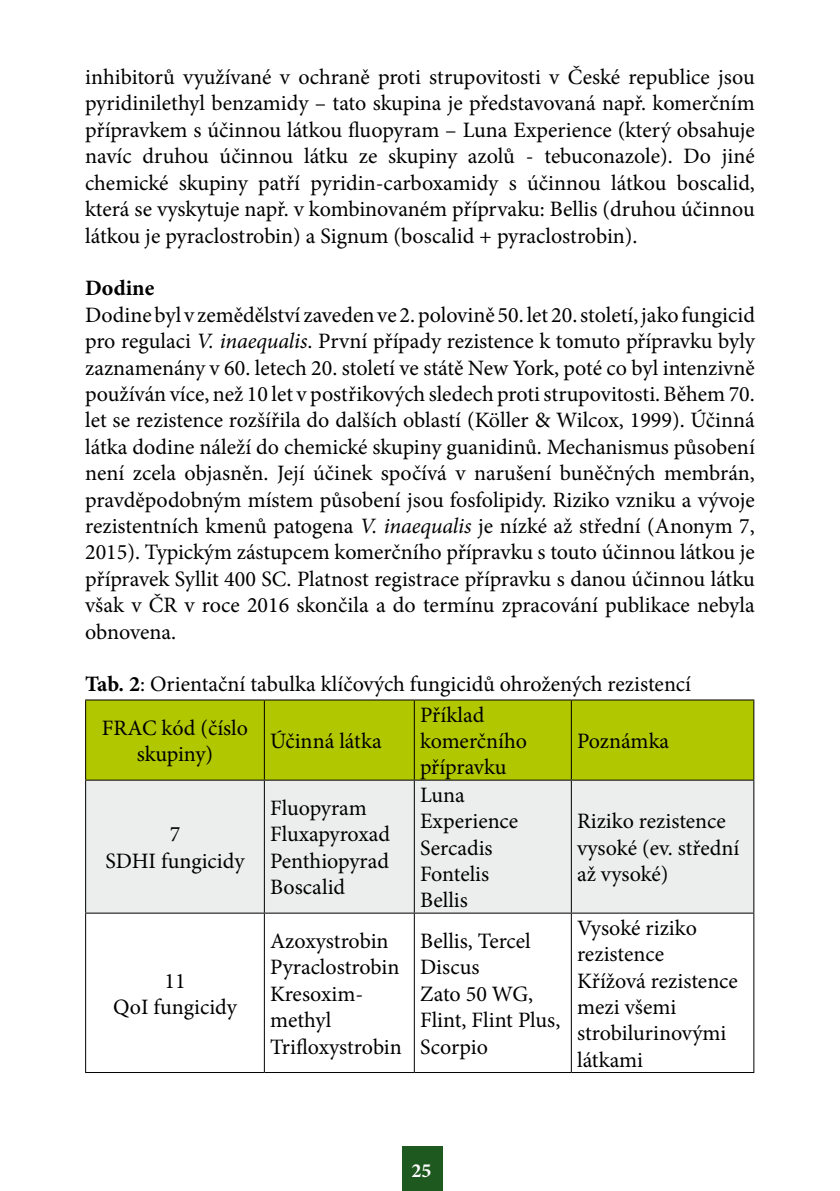
<style>
.page{position:relative;width:840px;height:1191px;background:#fff}
.page>*{position:absolute;margin:0;border:0;box-sizing:border-box;transform-origin:0 0}
.t1{font:22px/26.4px "Minion Pro";color:#000}
.t2{font:700 22px "Minion Pro";color:#000}
.t3{font:700 20px "Minion Pro";color:#fff}
.s1{font-style:italic}
.s2{font-weight:700}
</style>
<div class="page">
<div style="left:402px;top:1146px;width:40px;height:45px;background:#1e5a20"></div>
<div style="left:86px;top:700px;width:667px;height:79px;background:#b1c800"></div>
<div style="left:86px;top:780px;width:667px;height:132px;background:#eceded"></div>
<hr style="left:85px;top:699px;width:179px;height:1px;background:#000">
<hr style="left:85px;top:700px;width:1px;height:79px;background:#000">
<hr style="left:264px;top:699px;width:150px;height:1px;background:#000">
<hr style="left:264px;top:700px;width:1px;height:79px;background:#000">
<hr style="left:414px;top:699px;width:157px;height:1px;background:#000">
<hr style="left:413px;top:700px;width:1px;height:79px;background:#000">
<hr style="left:571px;top:699px;width:183px;height:1px;background:#000">
<hr style="left:570px;top:700px;width:1px;height:79px;background:#000">
<hr style="left:753px;top:700px;width:1px;height:79px;background:#000">
<hr style="left:85px;top:1072px;width:179px;height:1px;background:#000">
<hr style="left:264px;top:1072px;width:150px;height:1px;background:#000">
<hr style="left:414px;top:1072px;width:157px;height:1px;background:#000">
<hr style="left:571px;top:1072px;width:183px;height:1px;background:#000">
<hr style="left:85px;top:779px;width:179px;height:1px;background:#000">
<hr style="left:85px;top:780px;width:1px;height:132px;background:#000">
<hr style="left:264px;top:779px;width:150px;height:1px;background:#000">
<hr style="left:264px;top:780px;width:1px;height:132px;background:#000">
<hr style="left:414px;top:779px;width:157px;height:1px;background:#000">
<hr style="left:413px;top:780px;width:1px;height:132px;background:#000">
<hr style="left:571px;top:779px;width:183px;height:1px;background:#000">
<hr style="left:570px;top:780px;width:1px;height:132px;background:#000">
<hr style="left:753px;top:780px;width:1px;height:132px;background:#000">
<hr style="left:85px;top:912px;width:179px;height:1px;background:#000">
<hr style="left:85px;top:913px;width:1px;height:159px;background:#000">
<hr style="left:264px;top:912px;width:150px;height:1px;background:#000">
<hr style="left:264px;top:913px;width:1px;height:159px;background:#000">
<hr style="left:414px;top:912px;width:157px;height:1px;background:#000">
<hr style="left:413px;top:913px;width:1px;height:159px;background:#000">
<hr style="left:571px;top:912px;width:183px;height:1px;background:#000">
<hr style="left:570px;top:913px;width:1px;height:159px;background:#000">
<hr style="left:753px;top:913px;width:1px;height:159px;background:#000">
<p class="t1" style="left:85px;top:64px;width:671px;text-align:justify">inhibitorů využívané v ochraně proti strupovitosti v České republice jsou pyridinilethyl benzamidy – tato skupina je představovaná např. komerčním přípravkem s účinnou látkou fluopyram – Luna Experience (který obsahuje navíc druhou účinnou látku ze skupiny azolů - tebuconazole). Do jiné chemické skupiny patří pyridin-carboxamidy s účinnou látkou boscalid, která se vyskytuje např. v kombinovaném příprvaku: Bellis (druhou účinnou látkou je pyraclostrobin) a Signum (boscalid + pyraclostrobin).</p>
<p class="t2" style="left:85px;top:273px;width:71px">Dodine</p>
<p class="t1" style="left:85px;top:302px;width:671px;text-align:justify">Dodine byl v zemědělství zaveden ve 2. polovině 50. let 20. století, jako fungicid pro regulaci <span class="s1">V. inaequalis</span>. První případy rezistence k tomuto přípravku byly zaznamenány v 60. letech 20. století ve státě New York, poté co byl intenzivně používán více, než 10 let v postřikových sledech proti strupovitosti. Během 70. let se rezistence rozšířila do dalších oblastí (Köller &amp; Wilcox, 1999). Účinná látka dodine náleží do chemické skupiny guanidinů. Mechanismus působení není zcela objasněn. Její účinek spočívá v narušení buněčných membrán, pravděpodobným místem působení jsou fosfolipidy. Riziko vzniku a vývoje rezistentních kmenů patogena <span class="s1">V. inaequalis</span> je nízké až střední (Anonym 7, 2015). Typickým zástupcem komerčního přípravku s touto účinnou látkou je přípravek Syllit 400 SC. Platnost registrace přípravku s danou účinnou látku však v ČR v roce 2016 skončila a do termínu zpracování publikace nebyla obnovena.</p>
<p class="t1" style="left:102px;top:663px;width:590px;line-height:43.4px;text-indent:-17px"><span class="s2">Tab. 2</span>: Orientační tabulka klíčových fungicidů ohrožených rezistencí<br>FRAC kód (číslo</p>
<p class="t1" style="left:137px;top:741px;width:78px">skupiny)</p>
<p class="t1" style="left:420px;top:701px;width:109px">Příklad komerčního přípravku</p>
<p class="t1" style="left:270px;top:728px;width:113px">Účinná látka</p>
<p class="t1" style="left:576px;top:728px;width:94px">Poznámka</p>
<p class="t1" style="left:105px;top:821px;width:140px;text-align:center">7<br>SDHI fungicidy</p>
<p class="t1" style="left:113px;top:967px;width:125px;text-align:center">11<br>QoI fungicidy</p>
<p class="t1" style="left:270px;top:795px;width:121px">Fluopyram<br>Fluxapyroxad<br>Penthiopyrad<br>Boscalid</p>
<p class="t1" style="left:420px;top:781px;width:100px">Luna<br>Experience<br>Sercadis<br>Fontelis<br>Bellis</p>
<p class="t1" style="left:270px;top:928px;width:133px">Azoxystrobin<br>Pyraclostrobin<br>Kresoxim&shy;methyl<br>Trifloxystrobin</p>
<p class="t1" style="left:420px;top:928px;width:142px">Bellis, Tercel<br>Discus<br>Zato 50 WG,<br>Flint, Flint Plus,<br>Scorpio</p>
<p class="t1" style="left:576px;top:808px;width:164px">Riziko rezistence vysoké (ev. střední až vysoké)</p>
<p class="t1" style="left:576px;top:914px;width:162px">Vysoké riziko rezistence<br>Křížová rezistence mezi všemi strobilurinovými látkami</p>
<p class="t3" style="left:411px;top:1156px;width:21px">25</p>
</div>
